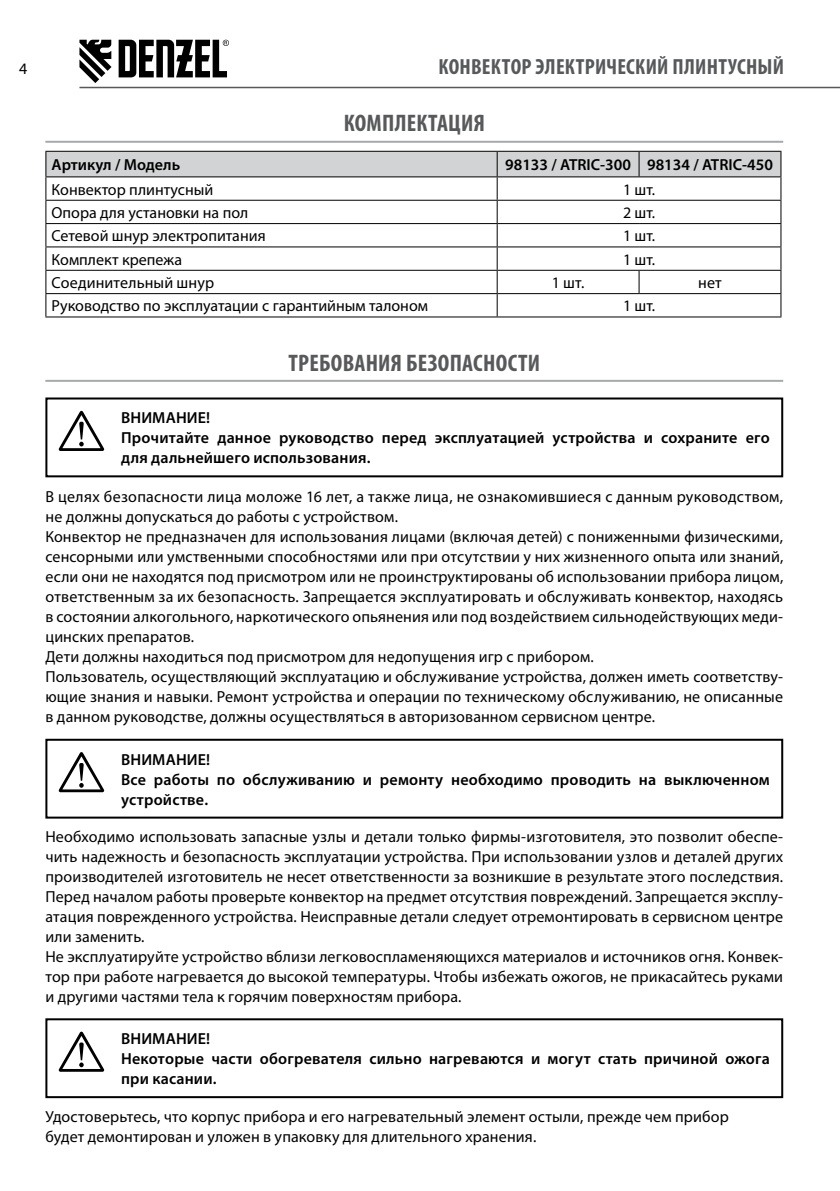
<style>
.page{position:relative;width:840px;height:1191px;background:#fff}
.page>*{position:absolute;margin:0;border:0;box-sizing:border-box;transform-origin:0 0}
.t1{font:700 condensed 24px "Myriad Pro";letter-spacing:.01em;color:#58595b}
.t2{font:700 condensed 22px "Myriad Pro";letter-spacing:.01em;color:#58595b}
.t3{font:16px/20px "Myriad Pro";letter-spacing:.01em;color:#000}
.t4{font:600 16px/20px "Myriad Pro";letter-spacing:.01em;color:#000}
</style>
<div class="page">
<hr style="left:79px;top:87px;width:760px;height:1px;background:#58595b">
<svg style="left:79px;top:40px;width:32px;height:43px"></svg>
<svg style="left:118px;top:40px;width:111px;height:37px"></svg>
<hr style="left:45px;top:141px;width:737px;height:2px;background:#a7a9ac">
<hr style="left:45px;top:380px;width:737px;height:2px;background:#a7a9ac">
<svg style="left:45px;top:151px;width:736px;height:165px"></svg>
<hr style="left:45px;top:316px;width:452px;height:1px;background:#000">
<hr style="left:497px;top:316px;width:141px;height:1px;background:#000">
<hr style="left:638px;top:316px;width:143px;height:1px;background:#000">
<svg style="left:59px;top:411px;width:45px;height:40px"></svg>
<div style="left:45px;top:397px;width:737px;height:80px;border:2px solid #000"></div>
<svg style="left:59px;top:752px;width:45px;height:40px"></svg>
<div style="left:45px;top:738px;width:737px;height:80px;border:2px solid #000"></div>
<svg style="left:59px;top:1031px;width:45px;height:40px"></svg>
<div style="left:45px;top:1018px;width:737px;height:80px;border:2px solid #000"></div>
<p class="t3" style="left:19px;top:59px;width:10px">4</p>
<h2 class="t2" style="left:438px;top:53px;width:347px">КОНВЕКТОР ЭЛЕКТРИЧЕСКИЙ ПЛИНТУСНЫЙ</h2>
<h1 class="t1" style="left:343px;top:108px;width:143px">КОМПЛЕКТАЦИЯ</h1>
<p class="t4" style="left:52px;top:154px;width:130px">Артикул / Модель</p>
<p class="t4" style="left:505px;top:154px;width:269px">98133 / ATRIC-300 98134 / ATRIC-450</p>
<p class="t3" style="left:52px;top:179px;width:163px">Конвектор плинтусный</p>
<p class="t3" style="left:622px;top:179px;width:34px">1 шт.</p>
<p class="t3" style="left:52px;top:202px;width:198px">Опора для установки на пол</p>
<p class="t3" style="left:622px;top:202px;width:34px">2 шт.</p>
<p class="t3" style="left:52px;top:226px;width:215px">Сетевой шнур электропитания</p>
<p class="t3" style="left:622px;top:226px;width:34px">1 шт.</p>
<p class="t3" style="left:52px;top:249px;width:132px">Комплект крепежа</p>
<p class="t3" style="left:622px;top:249px;width:34px">1 шт.</p>
<p class="t3" style="left:52px;top:272px;width:164px">Соединительный шнур</p>
<p class="t3" style="left:551px;top:272px;width:34px">1 шт.</p>
<p class="t3" style="left:697px;top:272px;width:25px">нет</p>
<p class="t3" style="left:52px;top:296px;width:378px">Руководство по эксплуатации с гарантийным талоном</p>
<p class="t3" style="left:622px;top:296px;width:34px">1 шт.</p>
<h1 class="t1" style="left:288px;top:347px;width:253px">ТРЕБОВАНИЯ БЕЗОПАСНОСТИ</h1>
<p class="t4" style="left:121px;top:407px;width:649px">ВНИМАНИЕ!<br>Прочитайте данное руководство перед эксплуатацией устройства и сохраните его для дальнейшего использования.</p>
<p class="t3" style="left:45px;top:486px;width:739px">В целях безопасности лица моложе 16 лет, а также лица, не ознакомившиеся с данным руководством, не должны допускаться до работы с устройством.<br>Конвектор не предназначен для использования лицами (включая детей) с пониженными физическими, сенсорными или умственными способностями или при отсутствии у них жизненного опыта или знаний, если они не находятся под присмотром или не проинструктированы об использовании прибора лицом, ответственным за их безопасность. Запрещается эксплуатировать и обслуживать конвектор, находясь в состоянии алкогольного, наркотического опьянения или под воздействием сильнодействующих меди&shy;цинских препаратов.<br>Дети должны находиться под присмотром для недопущения игр с прибором.<br>Пользователь, осуществляющий эксплуатацию и обслуживание устройства, должен иметь соответству&shy;ющие знания и навыки. Ремонт устройства и операции по техническому обслуживанию, не описанные в данном руководстве, должны осуществляться в авторизованном сервисном центре.</p>
<p class="t4" style="left:121px;top:748px;width:649px">ВНИМАНИЕ!<br>Все работы по обслуживанию и ремонту необходимо проводить на выключенном устройстве.</p>
<p class="t3" style="left:45px;top:826px;width:739px">Необходимо использовать запасные узлы и детали только фирмы-изготовителя, это позволит обеспе&shy;чить надежность и безопасность эксплуатации устройства. При использовании узлов и деталей других производителей изготовитель не несет ответственности за возникшие в результате этого последствия.<br>Перед началом работы проверьте конвектор на предмет отсутствия повреждений. Запрещается эксплу&shy;атация поврежденного устройства. Неисправные детали следует отремонтировать в сервисном центре или заменить.<br>Не эксплуатируйте устройство вблизи легковоспламеняющихся материалов и источников огня. Конвек&shy;тор при работе нагревается до высокой температуры. Чтобы избежать ожогов, не прикасайтесь руками и другими частями тела к горячим поверхностям прибора.</p>
<p class="t4" style="left:121px;top:1028px;width:649px">ВНИМАНИЕ!<br>Некоторые части обогревателя сильно нагреваются и могут стать причиной ожога при касании.</p>
<p class="t3" style="left:45px;top:1106px;width:684px">Удостоверьтесь, что корпус прибора и его нагревательный элемент остыли, прежде чем прибор будет демонтирован и уложен в упаковку для длительного хранения.</p>
</div>
